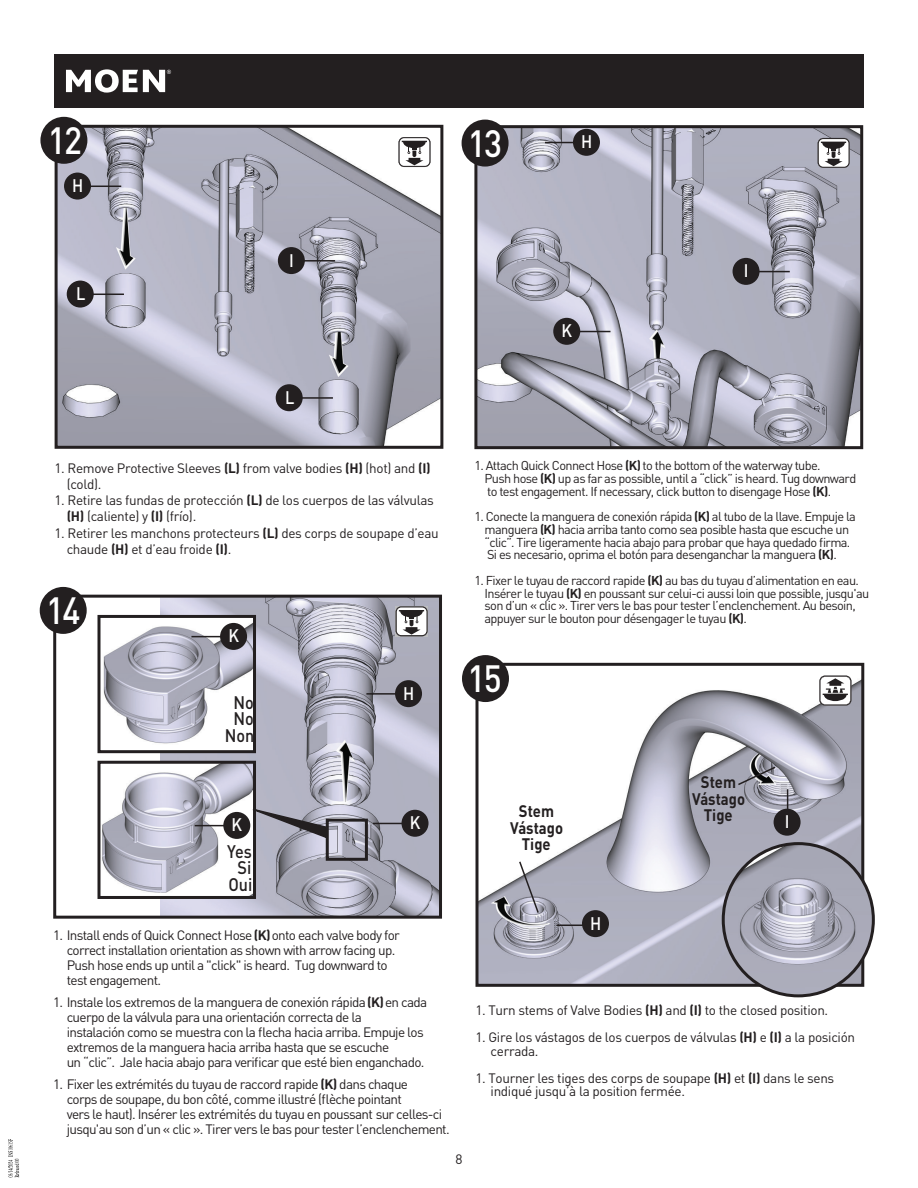
<style>
.page{position:relative;width:918px;height:1188px;background:#fff}
.page>*{position:absolute;margin:0;border:0;box-sizing:border-box;transform-origin:0 0}
.t1{font:500 37.5px "DIN Pro";letter-spacing:-.05em;color:#fff;scale:.9 1}
.t2{font:500 18px/16.5px "DIN Pro";color:#231f20;text-align:center;scale:.9 1}
.t3{font:500 18px "DIN Pro";color:#fff;scale:.9 1}
.t4{font:700 16.5px/16.5px "DIN Pro";color:#231f20;text-align:center;scale:.9 1}
.t5{font:13.5px/15px "DIN Pro";letter-spacing:-.05em;color:#231f20}
.t6{font:13.5px/16.2px "DIN Pro";letter-spacing:-.025em;color:#231f20}
.t7{font:12.75px/12.8px "DIN Pro";letter-spacing:-.05em;color:#231f20}
.s1{font-weight:700}
</style>
<div class="page">
<div style="left:54px;top:54px;width:810px;height:54px;background:#231f20"></div>
<svg style="left:66px;top:69px;width:105px;height:24px"></svg>
<svg style="left:54px;top:123px;width:390px;height:326px;background:#aeaebb"></svg>
<svg style="left:474px;top:662px;width:391px;height:325px"></svg>
<svg style="left:52px;top:594px;width:390px;height:325px"></svg>
<svg style="left:474px;top:124px;width:390px;height:326px;background:#ababb9"></svg>
<div style="left:462px;top:120px;width:47px;height:47px;background:#231f20;border-radius:50%"></div>
<div style="left:462px;top:655px;width:47px;height:47px;background:#231f20;border-radius:50%"></div>
<div style="left:40px;top:587px;width:47px;height:47px;background:#231f20;border-radius:50%"></div>
<div style="left:40px;top:117px;width:47px;height:47px;background:#231f20;border-radius:50%"></div>
<svg style="left:398px;top:137px;width:33px;height:30px"></svg>
<svg style="left:819px;top:676px;width:32px;height:30px"></svg>
<svg style="left:396px;top:606px;width:32px;height:30px"></svg>
<svg style="left:818px;top:138px;width:32px;height:30px"></svg>
<img style="left:723px;top:844px;width:150px;height:152px">
<div style="left:722px;top:842px;width:153px;height:155px;border:3px solid #231f20;border-radius:50%"></div>
<img style="left:102px;top:619px;width:150px;height:130px">
<div style="left:98px;top:615px;width:158px;height:138px;border:3px solid #231f20"></div>
<img style="left:102px;top:765px;width:150px;height:130px">
<div style="left:98px;top:761px;width:158px;height:138px;border:3px solid #231f20"></div>
<div style="left:326px;top:819px;width:42px;height:42px;border:3px solid #231f20"></div>
<svg style="left:230px;top:802px;width:98px;height:38px;background:#9f9ea9"></svg>
<svg style="left:518px;top:860px;width:22px;height:54px"></svg>
<svg style="left:736px;top:765px;width:41px;height:22px"></svg>
<div style="left:220px;top:623px;width:27px;height:27px;background:#231f20;border-radius:50%"></div>
<hr style="left:191px;top:636px;width:32px;height:1px;background:#231f20">
<div style="left:223px;top:812px;width:27px;height:27px;background:#231f20;border-radius:50%"></div>
<hr style="left:195px;top:825px;width:31px;height:1px;background:#231f20">
<div style="left:67px;top:281px;width:27px;height:27px;background:#231f20;border-radius:50%"></div>
<hr style="left:93px;top:294px;width:31px;height:1px;background:#231f20">
<div style="left:64px;top:173px;width:27px;height:27px;background:#231f20;border-radius:50%"></div>
<hr style="left:90px;top:186px;width:31px;height:1px;background:#231f20">
<div style="left:276px;top:384px;width:27px;height:27px;background:#231f20;border-radius:50%"></div>
<hr style="left:302px;top:397px;width:31px;height:2px;background:#231f20">
<div style="left:278px;top:247px;width:27px;height:27px;background:#231f20;border-radius:50%"></div>
<hr style="left:304px;top:260px;width:31px;height:2px;background:#231f20">
<div style="left:553px;top:318px;width:27px;height:27px;background:#231f20;border-radius:50%"></div>
<hr style="left:579px;top:331px;width:31px;height:1px;background:#231f20">
<div style="left:733px;top:258px;width:27px;height:27px;background:#231f20;border-radius:50%"></div>
<hr style="left:758px;top:271px;width:32px;height:1px;background:#231f20">
<div style="left:573px;top:129px;width:27px;height:27px;background:#231f20;border-radius:50%"></div>
<hr style="left:545px;top:142px;width:31px;height:1px;background:#231f20">
<div style="left:582px;top:910px;width:27px;height:27px;background:#231f20;border-radius:50%"></div>
<hr style="left:557px;top:925px;width:31px;height:1px;background:#231f20">
<div style="left:774px;top:809px;width:27px;height:27px;background:#231f20;border-radius:50%"></div>
<svg style="left:787px;top:789px;width:1px;height:20px"></svg>
<div style="left:402px;top:810px;width:27px;height:27px;background:#231f20;border-radius:50%"></div>
<hr style="left:373px;top:823px;width:31px;height:1px;background:#231f20">
<div style="left:395px;top:680px;width:27px;height:27px;background:#231f20;border-radius:50%"></div>
<hr style="left:366px;top:693px;width:32px;height:2px;background:#231f20">
<svg style="left:8px;top:1139px;width:11px;height:38px"></svg>
<h1 class="t1" style="left:48px;top:110px;width:40px">12</h1>
<h2 class="t3" style="left:72px;top:171px;width:14px">H</h2>
<h2 class="t3" style="left:76px;top:279px;width:12px">L</h2>
<h2 class="t3" style="left:289px;top:245px;width:7px">I</h2>
<h2 class="t3" style="left:285px;top:383px;width:12px">L</h2>
<p class="t6" style="left:67px;top:459px;width:366px;text-indent:-12px">1. Remove Protective Sleeves <span class="s1">(L)</span> from valve bodies <span class="s1">(H)</span> (hot) and <span class="s1">(I) </span>(cold).</p>
<p class="t6" style="left:67px;top:492px;width:369px;text-indent:-12px">1. Retire las fundas de protección <span class="s1">(L)</span> de los cuerpos de las válvulas <span class="s1">(H)</span> (caliente) y <span class="s1">(I)</span> (frío).</p>
<p class="t6" style="left:67px;top:524px;width:374px;text-indent:-12px">1. Retirer les manchons protecteurs <span class="s1">(L)</span> des corps de soupape d’eau chaude <span class="s1">(H)</span> et d’eau froide <span class="s1">(I)</span>.</p>
<h1 class="t1" style="left:46px;top:580px;width:40px">14</h1>
<h2 class="t3" style="left:228px;top:621px;width:13px">K</h2>
<h2 class="t2" style="left:225px;top:692px;width:34px">No<br>No<br>Non</h2>
<h2 class="t3" style="left:403px;top:678px;width:14px">H</h2>
<h1 class="t1" style="left:468px;top:113px;width:40px">13</h1>
<h2 class="t3" style="left:581px;top:127px;width:14px">H</h2>
<h2 class="t3" style="left:562px;top:316px;width:13px">K</h2>
<h2 class="t3" style="left:744px;top:256px;width:7px">I</h2>
<p class="t7" style="left:485px;top:459px;width:373px;text-indent:-10px">1. Attach Quick Connect Hose <span class="s1">(K)</span> to the bottom of the waterway tube.<br>Push hose <span class="s1">(K)</span> up as far as possible, until a “click” is heard. Tug downward to test engagement. If necessary, click button to disengage Hose <span class="s1">(K)</span>.</p>
<p class="t7" style="left:474px;top:510px;width:383px;text-align:center">1. Conecte la manguera de conexión rápida <span class="s1">(K)</span> al tubo de la llave. Empuje la manguera <span class="s1">(K)</span> hacia arriba tanto como sea posible hasta que escuche un “clic”. Tire ligeramente hacia abajo para probar que haya quedado firma.<br>Si es necesario, oprima el botón para desenganchar la manguera <span class="s1">(K)</span>.</p>
<p class="t7" style="left:485px;top:573px;width:386px;text-indent:-10px">1. Fixer le tuyau de raccord rapide <span class="s1">(K)</span> au bas du tuyau d’alimentation en eau.<br>Insérer le tuyau <span class="s1">(K)</span> en poussant sur celui-ci aussi loin que possible, jusqu'au son d’un « clic ». Tirer vers le bas pour tester l’enclenchement. Au besoin, appuyer sur le bouton pour désengager le tuyau <span class="s1">(K)</span>.</p>
<h1 class="t1" style="left:467px;top:648px;width:40px">15</h1>
<h2 class="t3" style="left:232px;top:810px;width:13px">K</h2>
<h2 class="t2" style="left:227px;top:841px;width:29px">Yes<br>Si<br>Oui</h2>
<p class="t4" style="left:692px;top:772px;width:60px">Stem<br>Vástago<br>Tige</p>
<p class="t4" style="left:510px;top:801px;width:60px">Stem<br>Vástago<br>Tige</p>
<h2 class="t3" style="left:410px;top:808px;width:13px">K</h2>
<h2 class="t3" style="left:785px;top:807px;width:7px">I</h2>
<p class="t5" style="left:67px;top:927px;width:335px;text-indent:-13px">1. Install ends of Quick Connect Hose <span class="s1">(K)</span> onto each valve body for correct installation orientation as shown with arrow facing up.<br>Push hose ends up until a "click" is heard. Tug downward to test engagement.</p>
<p class="t5" style="left:67px;top:994px;width:362px;text-indent:-13px">1. Instale los extremos de la manguera de conexión rápida <span class="s1">(K)</span> en cada cuerpo de la válvula para una orientación correcta de la<br>instalación como se muestra con la flecha hacia arriba. Empuje los extremos de la manguera hacia arriba hasta que se escuche<br>un “clic”. Jale hacia abajo para verificar que esté bien enganchado.</p>
<p class="t5" style="left:67px;top:1076px;width:385px;text-indent:-14px">1. Fixer les extrémités du tuyau de raccord rapide <span class="s1">(K)</span> dans chaque<br>corps de soupape, du bon côté, comme illustré (flèche pointant<br>vers le haut). Insérer les extrémités du tuyau en poussant sur celles-ci jusqu'au son d’un « clic ». Tirer vers le bas pour tester l’enclenchement.</p>
<p class="t5" style="left:456px;top:1151px;width:9px">8</p>
<h2 class="t3" style="left:590px;top:908px;width:14px">H</h2>
<p class="t6" style="left:476px;top:1002px;width:354px">1. Turn stems of Valve Bodies <span class="s1">(H)</span> and <span class="s1">(I)</span> to the closed position.</p>
<p class="t6" style="left:491px;top:1030px;width:366px;line-height:13.5px;text-indent:-15px">1. Gire los vástagos de los cuerpos de válvulas <span class="s1">(H)</span> e <span class="s1">(I)</span> a la posición cerrada.</p>
<p class="t6" style="left:491px;top:1071px;width:345px;line-height:13.5px;text-indent:-15px">1. Tourner les tiges des corps de soupape <span class="s1">(H)</span> et <span class="s1">(I)</span> dans le sens indiqué jusqu’à la position fermée.</p>
</div>
